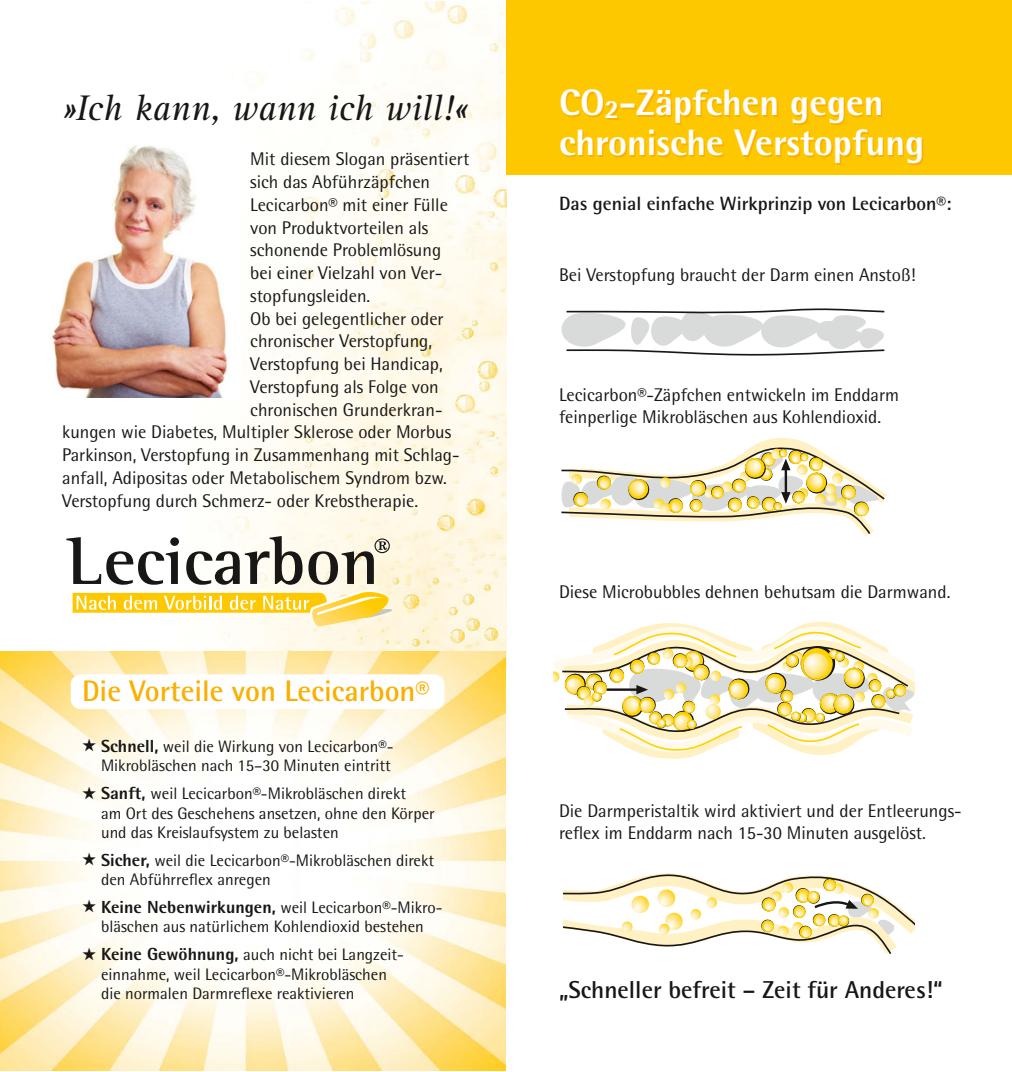
<style>
.page{position:relative;width:1012px;height:1072px;background:#fff}
.page>*{position:absolute;margin:0;border:0;box-sizing:border-box;transform-origin:0 0}
.t1{font:800 36.75px/40.2px "Rotis Semi Sans Pro";color:#fff}
.t2{font:italic 36.75px "Rotis Serif";color:#181716}
.t3{font:700 29.75px "Rotis Semi Sans Pro";color:#f9b000}
.t4{font:700 24.5px "Rotis Semi Sans Pro";color:#181716}
.t5{font:700 19.25px "Rotis Semi Sans Pro";color:#181716}
.t6{font:18.38px/21.9px "Rotis Semi Sans Pro";color:#181716}
.t7{font:16.62px/19.2px "Rotis Semi Sans Pro";color:#181716}
.s1{font-size:28px}
.s2{font-weight:800;font-size:17.5px}
</style>
<div class="page">
<img style="left:171px;top:2px;width:335px;height:649px">
<div style="left:506px;top:0;width:506px;height:175px;background:#fec800"></div>
<svg style="left:561px;top:308px;width:324px;height:48px"></svg>
<svg style="left:561px;top:438px;width:326px;height:98px"></svg>
<svg style="left:553px;top:622px;width:362px;height:137px"></svg>
<svg style="left:562px;top:873px;width:353px;height:81px"></svg>
<img style="left:0;top:652px;width:506px;height:418px">
<div style="left:71px;top:674px;width:373px;height:35px;background:#fff;border-radius:10px"></div>
<img style="left:51px;top:139px;width:190px;height:258px">
<svg style="left:66px;top:536px;width:326px;height:90px"></svg>
<h1 class="t2" style="left:62px;top:95px;width:407px">»Ich kann, wann ich will!«</h1>
<p class="t6" style="left:250px;top:150px;width:221px">Mit diesem Slogan präsentiert</p>
<p class="t6" style="left:250px;top:172px;width:181px">sich das Abführzäpfchen</p>
<p class="t6" style="left:250px;top:195px;width:199px">Lecicarbon® mit einer Fülle</p>
<p class="t6" style="left:250px;top:218px;width:180px">von Produktvorteilen als</p>
<p class="t6" style="left:250px;top:241px;width:193px">schonende Problemlösung</p>
<p class="t6" style="left:250px;top:263px;width:194px">bei einer Vielzahl von Ver-</p>
<p class="t6" style="left:250px;top:286px;width:122px">stopfungsleiden.</p>
<p class="t6" style="left:250px;top:309px;width:195px">Ob bei gelegentlicher oder</p>
<p class="t6" style="left:250px;top:332px;width:184px">chronischer Verstopfung,</p>
<p class="t6" style="left:250px;top:354px;width:194px">Verstopfung bei Handicap,</p>
<p class="t6" style="left:250px;top:377px;width:190px">Verstopfung als Folge von</p>
<p class="t6" style="left:250px;top:400px;width:194px">chronischen Grunderkran-</p>
<p class="t6" style="left:62px;top:423px;width:391px">kungen wie Diabetes, Multipler Sklerose oder Morbus</p>
<p class="t6" style="left:62px;top:445px;width:399px">Parkinson, Verstopfung in Zusammenhang mit Schlag-</p>
<p class="t6" style="left:62px;top:468px;width:386px">anfall, Adipositas oder Metabolischem Syndrom bzw.</p>
<p class="t6" style="left:62px;top:491px;width:357px">Verstopfung durch Schmerz- oder Krebstherapie.</p>
<h2 class="t3" style="left:82px;top:680px;width:349px">Die Vorteile von Lecicarbon<span class="s1">®</span></h2>
<p class="t7" style="left:82px;top:738px;width:313px;text-align:right">★ <span class="s2">Schnell,</span> weil die Wirkung von Lecicarbon®-<br>Mikrobläschen nach 15–30 Minuten eintritt</p>
<p class="t7" style="left:101px;top:785px;width:335px;text-indent:-19px">★ <span class="s2">Sanft,</span> weil Lecicarbon®-Mikrobläschen direkt<br>am Ort des Geschehens ansetzen, ohne den Körper und das Kreislaufsystem zu belasten</p>
<p class="t7" style="left:101px;top:852px;width:335px;text-indent:-19px">★ <span class="s2">Sicher,</span> weil die Lecicarbon®-Mikrobläschen direkt den Abführreflex anregen</p>
<p class="t7" style="left:82px;top:899px;width:362px;text-align:center">★ <span class="s2">Keine Nebenwirkungen,</span> weil Lecicarbon®-Mikro&shy;bläschen aus natürlichem Kohlendioxid bestehen</p>
<p class="t7" style="left:101px;top:946px;width:305px;text-indent:-19px">★ <span class="s2">Keine Gewöhnung,</span> auch nicht bei Langzeit&shy;einnahme, weil Lecicarbon®-Mikrobläschen die normalen Darmreflexe reaktivieren</p>
<h1 class="t1" style="left:559px;top:86px;width:367px">CO<sub>2</sub>-Zäpfchen gegen chronische Verstopfung</h1>
<p class="t5" style="left:559px;top:197px;width:394px">Das genial einfache Wirkprinzip von Lecicarbon®:</p>
<p class="t6" style="left:559px;top:266px;width:358px">Bei Verstopfung braucht der Darm einen Anstoß!</p>
<p class="t6" style="left:559px;top:385px;width:342px">Lecicarbon®-Zäpfchen entwickeln im Enddarm feinperlige Mikrobläschen aus Kohlendioxid.</p>
<p class="t6" style="left:559px;top:582px;width:393px">Diese Microbubbles dehnen behutsam die Darmwand.</p>
<p class="t6" style="left:559px;top:801px;width:404px">Die Darmperistaltik wird aktiviert und der Entleerungs&shy;reflex im Enddarm nach 15-30 Minuten ausgelöst.</p>
<h3 class="t4" style="left:559px;top:981px;width:385px">„Schneller befreit – Zeit für Anderes!“</h3>
</div>
